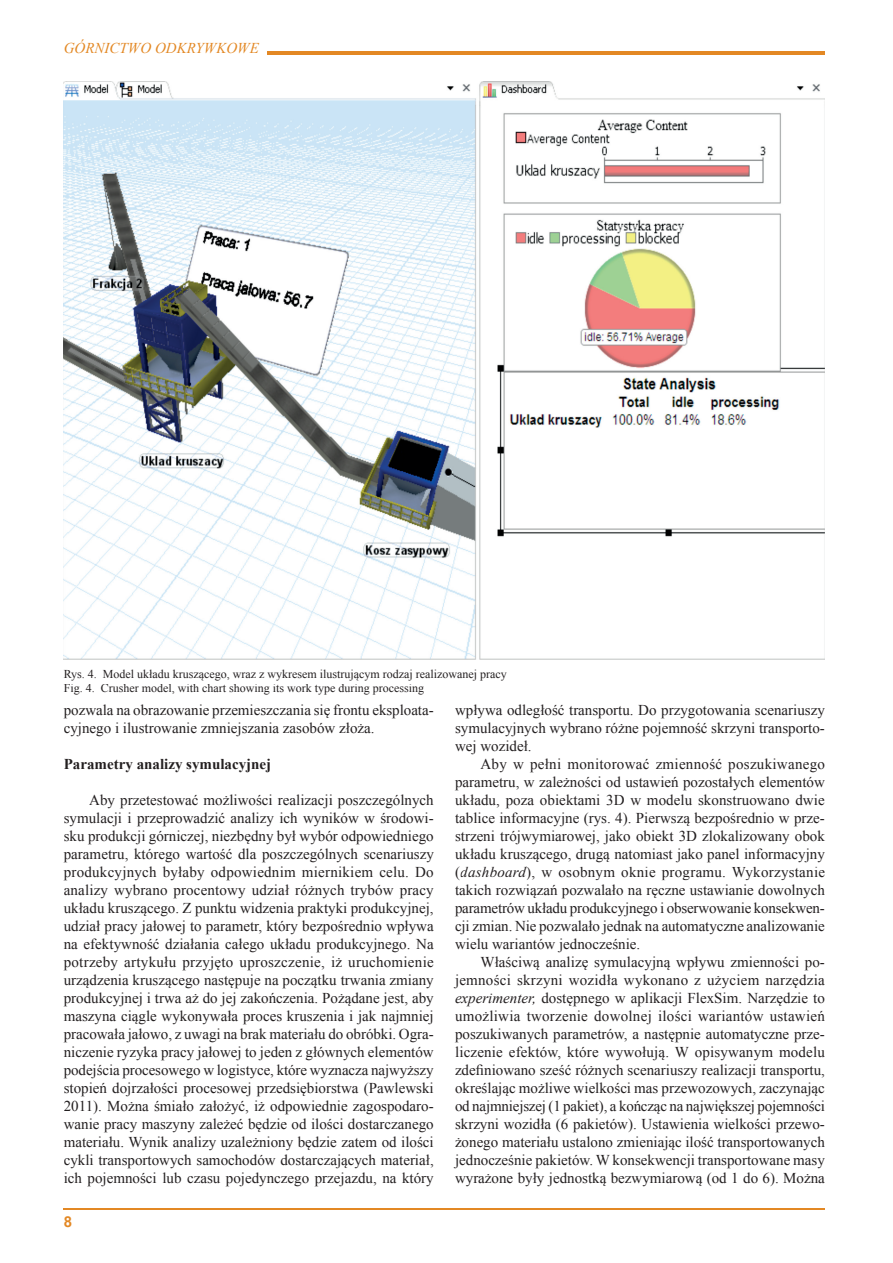
<style>
.page{position:relative;width:893px;height:1263px;background:#fff}
.page>*{position:absolute;margin:0;border:0;box-sizing:border-box;transform-origin:0 0}
.t1{font:15px/18px "Times New Roman";color:#231f20;text-align:justify}
.t2{font:700 15px "Times New Roman";color:#231f20}
.t3{font:italic 15px "Times New Roman";color:#e38824}
.t4{font:700 15px "Arial";color:#e38824}
.t5{font:12px/14.4px "Times New Roman";color:#231f20}
.s1{font-style:italic}
</style>
<div class="page">
<hr style="left:64px;top:1208px;width:761px;height:1px;background:#e38824">
<hr style="left:267px;top:51px;width:558px;height:3px;background:#e38824">
<img style="left:64px;top:81px;width:761px;height:578px">
<p class="t3" style="left:64px;top:37px;width:197px">GÓRNICTWO ODKRYWKOWE</p>
<p class="t5" style="left:64px;top:667px;width:445px">Rys. 4. Model układu kruszącego, wraz z wykresem ilustrującym rodzaj realizowanej pracy<br>Fig. 4. Crusher model, with chart showing its work type during processing</p>
<p class="t1" style="left:64px;top:701px;width:371px">pozwala na obrazowanie przemieszczania się frontu eksploata&shy;cyjnego i ilustrowanie zmniejszania zasobów złoża.</p>
<p class="t2" style="left:64px;top:754px;width:209px">Parametry analizy symulacyjnej</p>
<p class="t1" style="left:64px;top:791px;width:372px;text-indent:26px">Aby przetestować możliwości realizacji poszczególnych symulacji i przeprowadzić analizy ich wyników w środowi&shy;sku produkcji górniczej, niezbędny był wybór odpowiedniego parametru, którego wartość dla poszczególnych scenariuszy produkcyjnych byłaby odpowiednim miernikiem celu. Do analizy wybrano procentowy udział różnych trybów pracy układu kruszącego. Z punktu widzenia praktyki produkcyjnej, udział pracy jałowej to parametr, który bezpośrednio wpływa na efektywność działania całego układu produkcyjnego. Na potrzeby artykułu przyjęto uproszczenie, iż uruchomienie urządzenia kruszącego następuje na początku trwania zmiany produkcyjnej i trwa aż do jej zakończenia. Pożądane jest, aby maszyna ciągle wykonywała proces kruszenia i jak najmniej pracowała jałowo, z uwagi na brak materiału do obróbki. Ogra&shy;niczenie ryzyka pracy jałowej to jeden z głównych elementów podejścia procesowego w logistyce, które wyznacza najwyższy stopień dojrzałości procesowej przedsiębiorstwa (Pawlewski 2011). Można śmiało założyć, iż odpowiednie zagospodaro&shy;wanie pracy maszyny zależeć będzie od ilości dostarczanego materiału. Wynik analizy uzależniony będzie zatem od ilości cykli transportowych samochodów dostarczających materiał, ich pojemności lub czasu pojedynczego przejazdu, na który</p>
<p class="t4" style="left:64px;top:1212px;width:10px">8</p>
<p class="t1" style="left:455px;top:701px;width:371px">wpływa odległość transportu. Do przygotowania scenariuszy symulacyjnych wybrano różne pojemność skrzyni transporto&shy;wej wozideł.</p>
<p class="t1" style="left:455px;top:755px;width:372px;text-indent:26px">Aby w pełni monitorować zmienność poszukiwanego parametru, w zależności od ustawień pozostałych elementów układu, poza obiektami 3D w modelu skonstruowano dwie tablice informacyjne (rys. 4). Pierwszą bezpośrednio w prze&shy;strzeni trójwymiarowej, jako obiekt 3D zlokalizowany obok układu kruszącego, drugą natomiast jako panel informacyjny (<span class="s1">dashboard</span>), w osobnym oknie programu. Wykorzystanie takich rozwiązań pozwalało na ręczne ustawianie dowolnych parametrów układu produkcyjnego i obserwowanie konsekwen&shy;cji zmian. Nie pozwalało jednak na automatyczne analizowanie wielu wariantów jednocześnie.</p>
<p class="t1" style="left:455px;top:953px;width:371px;text-indent:26px">Właściwą analizę symulacyjną wpływu zmienności po&shy;jemności skrzyni wozidła wykonano z użyciem narzędzia <span class="s1">experimenter,</span> dostępnego w aplikacji FlexSim. Narzędzie to umożliwia tworzenie dowolnej ilości wariantów ustawień poszukiwanych parametrów, a następnie automatyczne prze&shy;liczenie efektów, które wywołują. W opisywanym modelu zdefiniowano sześć różnych scenariuszy realizacji transportu, określając możliwe wielkości mas przewozowych, zaczynając od najmniejszej (1 pakiet), a kończąc na największej pojemności skrzyni wozidła (6 pakietów). Ustawienia wielkości przewo&shy;żonego materiału ustalono zmieniając ilość transportowanych jednocześnie pakietów. W konsekwencji transportowane masy wyrażone były jednostką bezwymiarową (od 1 do 6). Można</p>
</div>
